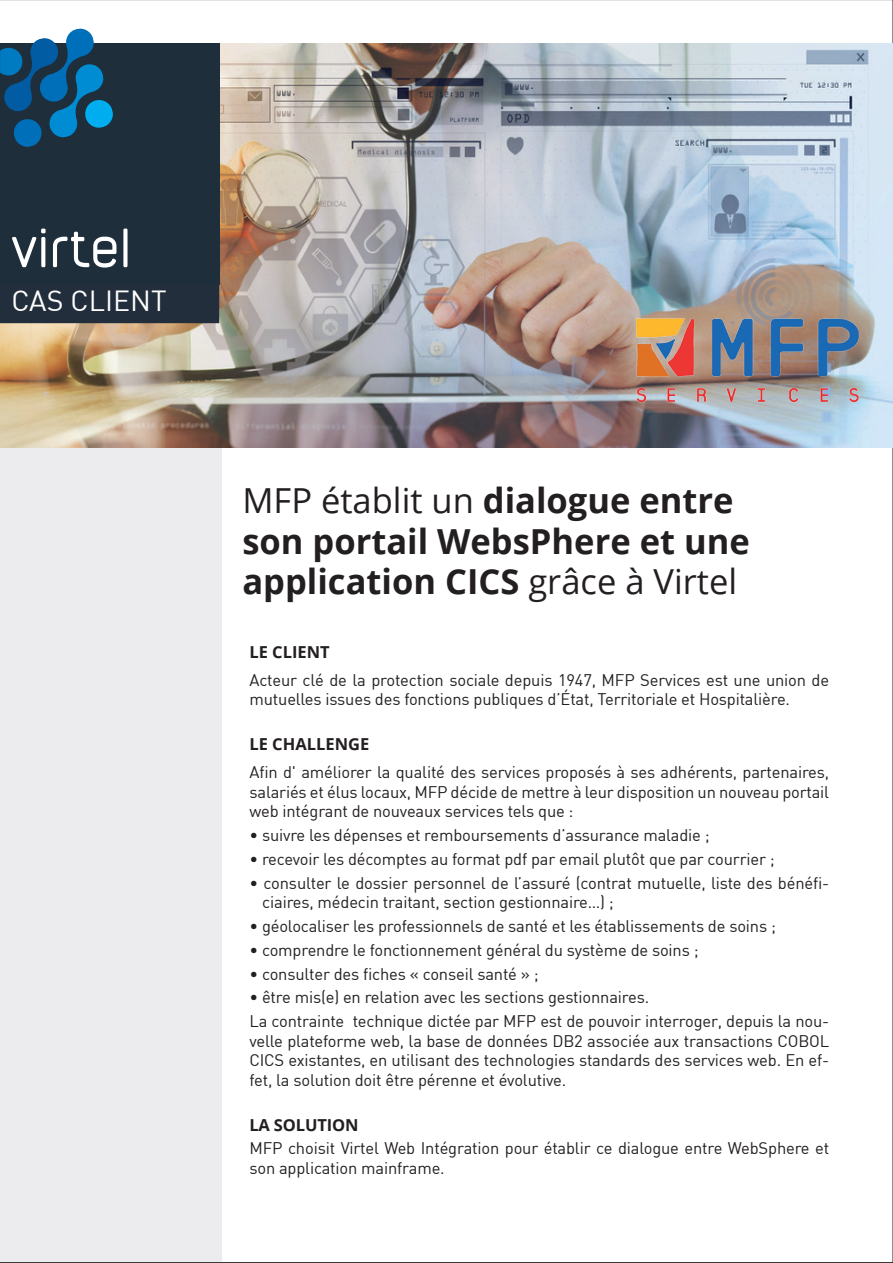
<style>
.page{position:relative;width:893px;height:1263px;background:#fff}
.page>*{position:absolute;margin:0;border:0;box-sizing:border-box;transform-origin:0 0}
.t1{font:700 34.5px/40.5px "Open Sans";color:#231f20}
.t2{font:28.5px "DIN";color:#fff}
.t3{font:16.5px/19.5px "DIN";letter-spacing:-.01em;color:#231f20}
.t4{font:700 16.5px "Open Sans";color:#231f20}
.s1{font-weight:400}
</style>
<div class="page">
<div style="left:0;top:43px;width:221px;height:1219px;background:#ececee"></div>
<img style="left:0;top:44px;width:893px;height:404px">
<div style="left:0;top:285px;width:219px;height:38px;background:#232e3c"></div>
<div style="left:0;top:44px;width:220px;height:241px;background:#1e2e3b"></div>
<svg style="left:0;top:28px;width:114px;height:119px"></svg>
<svg style="left:12px;top:229px;width:34px;height:38px"></svg>
<svg style="left:53px;top:232px;width:63px;height:36px"></svg>
<div style="left:123px;top:229px;width:5px;height:38px;background:#fff"></div>
<img style="left:629px;top:311px;width:238px;height:99px">
<h2 class="t2" style="left:11px;top:282px;width:157px">CAS CLIENT</h2>
<h1 class="t1" style="left:242px;top:479px;width:509px"><span class="s1">MFP établit un</span> dialogue entre son portail WebsPhere et une application CICS <span class="s1">grâce à Virtel</span></h1>
<p class="t4" style="left:249px;top:640px;width:82px">LE CLIENT</p>
<p class="t3" style="left:249px;top:670px;width:581px">Acteur clé de la protection sociale depuis 1947, MFP Services est une union de mutuelles issues des fonctions publiques d’État, Territoriale et Hospitalière.</p>
<p class="t4" style="left:249px;top:733px;width:121px">LE CHALLENGE</p>
<p class="t3" style="left:249px;top:762px;width:581px;text-align:justify">Afin d' améliorer la qualité des services proposés à ses adhérents, partenaires, salariés et élus locaux, MFP décide de mettre à leur disposition un nouveau portail web intégrant de nouveaux services tels que :</p>
<p class="t3" style="left:249px;top:825px;width:462px">• suivre les dépenses et remboursements d’assurance maladie ;</p>
<p class="t3" style="left:249px;top:849px;width:527px">• recevoir les décomptes au format pdf par email plutôt que par courrier ;</p>
<p class="t3" style="left:262px;top:873px;width:568px;text-indent:-13px">• consulter le dossier personnel de l’assuré (contrat mutuelle, liste des bénéfi&shy;ciaires, médecin traitant, section gestionnaire…) ;</p>
<p class="t3" style="left:249px;top:916px;width:528px">• géolocaliser les professionnels de santé et les établissements de soins ;</p>
<p class="t3" style="left:249px;top:940px;width:451px">• comprendre le fonctionnement général du système de soins ;</p>
<p class="t3" style="left:249px;top:963px;width:291px">• consulter des fiches « conseil santé » ;</p>
<p class="t3" style="left:249px;top:985px;width:581px;line-height:23.7px">• être mis(e) en relation avec les sections gestionnaires.<br>La contrainte technique dictée par MFP est de pouvoir interroger, depuis la nou-</p>
<p class="t3" style="left:249px;top:1030px;width:581px;text-align:justify">velle plateforme web, la base de données DB2 associée aux transactions COBOL CICS existantes, en utilisant des technologies standards des services web. En ef&shy;fet, la solution doit être pérenne et évolutive.</p>
<p class="t4" style="left:249px;top:1113px;width:110px">LA SOLUTION</p>
<p class="t3" style="left:249px;top:1138px;width:581px">MFP choisit Virtel Web Intégration pour établir ce dialogue entre WebSphere et son application mainframe.</p>
</div>
